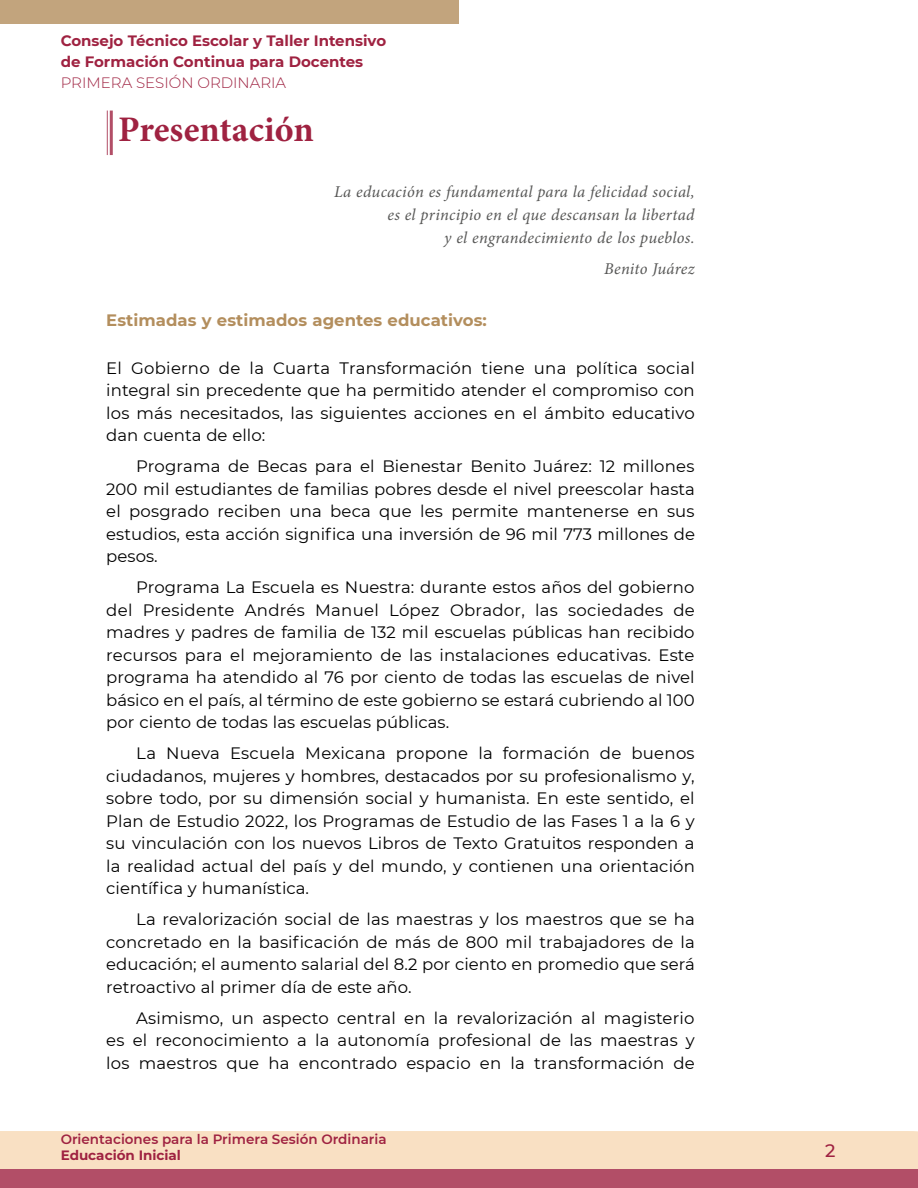
<style>
.page{position:relative;width:918px;height:1188px;background:#fff}
.page>*{position:absolute;margin:0;border:0;box-sizing:border-box;transform-origin:0 0}
.t1{font:700 36px "Minion Pro";color:#9f2241}
.t2{font:500 18px "Montserrat";color:#9f2241}
.t3{font:16.5px/22.5px "Montserrat";letter-spacing:.005em;color:#000;text-align:justify}
.t4{font:italic 16.5px/22.5px "Minion Pro";letter-spacing:.015em;color:#575756;text-align:right}
.t5{font:700 16.5px "Montserrat";letter-spacing:.005em;color:#b38e5d}
.t6{font:700 15px/21px "Montserrat";color:#9f2241}
.t7{font:300 15px "Montserrat";color:#9f2241}
.t8{font:600 13.5px "Montserrat";color:#9f2241}
.t9{font:700 13.5px "Montserrat";color:#9f2241}
</style>
<div class="page">
<div style="left:0;top:1131px;width:918px;height:38px;background:#f9e0c3"></div>
<div style="left:0;top:0;width:459px;height:24px;background:#c2a47d"></div>
<div style="left:0;top:1169px;width:918px;height:19px;background:#b24e67"></div>
<hr style="left:107px;top:111px;width:1px;height:44px;background:#b24e67">
<hr style="left:110px;top:111px;width:3px;height:44px;background:#b24e67">
<p class="t6" style="left:61px;top:30px;width:327px">Consejo Técnico Escolar y Taller Intensivo de Formación Continua para Docentes</p>
<p class="t7" style="left:61px;top:73px;width:227px">PRIMERA SESIÓN ORDINARIA</p>
<h1 class="t1" style="left:118px;top:104px;width:197px">Presentación</h1>
<p class="t4" style="left:334px;top:181px;width:362px">La educación es fundamental para la felicidad social, es el principio en el que descansan la libertad<br>y el engrandecimiento de los pueblos.</p>
<p class="t4" style="left:604px;top:257px;width:92px">Benito Juárez</p>
<p class="t5" style="left:106px;top:308px;width:382px">Estimadas y estimados agentes educativos:</p>
<p class="t3" style="left:106px;top:356px;width:590px">El Gobierno de la Cuarta Transformación tiene una política social integral sin precedente que ha permitido atender el compromiso con los más necesitados, las siguientes acciones en el ámbito educativo dan cuenta de ello:</p>
<p class="t3" style="left:106px;top:455px;width:590px;text-indent:30px">Programa de Becas para el Bienestar Benito Juárez: 12 millones 200 mil estudiantes de familias pobres desde el nivel preescolar hasta el posgrado reciben una beca que les permite mantenerse en sus estudios, esta acción significa una inversión de 96 mil 773 millones de pesos.</p>
<p class="t3" style="left:106px;top:576px;width:590px;text-indent:30px">Programa La Escuela es Nuestra: durante estos años del gobierno del Presidente Andrés Manuel López Obrador, las sociedades de madres y padres de familia de 132 mil escuelas públicas han recibido recursos para el mejoramiento de las instalaciones educativas. Este programa ha atendido al 76 por ciento de todas las escuelas de nivel básico en el país, al término de este gobierno se estará cubriendo al 100 por ciento de todas las escuelas públicas.</p>
<p class="t3" style="left:106px;top:742px;width:590px;text-indent:30px">La Nueva Escuela Mexicana propone la formación de buenos ciudadanos, mujeres y hombres, destacados por su profesionalismo y, sobre todo, por su dimensión social y humanista. En este sentido, el Plan de Estudio 2022, los Programas de Estudio de las Fases 1 a la 6 y su vinculación con los nuevos Libros de Texto Gratuitos responden a la realidad actual del país y del mundo, y contienen una orientación científica y humanística.</p>
<p class="t3" style="left:106px;top:908px;width:590px;text-indent:30px">La revalorización social de las maestras y los maestros que se ha concretado en la basificación de más de 800 mil trabajadores de la educación; el aumento salarial del 8.2 por ciento en promedio que será retroactivo al primer día de este año.</p>
<p class="t3" style="left:106px;top:1006px;width:590px;text-indent:30px">Asimismo, un aspecto central en la revalorización al magisterio es el reconocimiento a la autonomía profesional de las maestras y los maestros que ha encontrado espacio en la transformación de</p>
<p class="t8" style="left:61px;top:1130px;width:327px">Orientaciones para la Primera Sesión Ordinaria</p>
<p class="t9" style="left:61px;top:1146px;width:122px">Educación Inicial</p>
<p class="t2" style="left:825px;top:1138px;width:12px">2</p>
</div>
